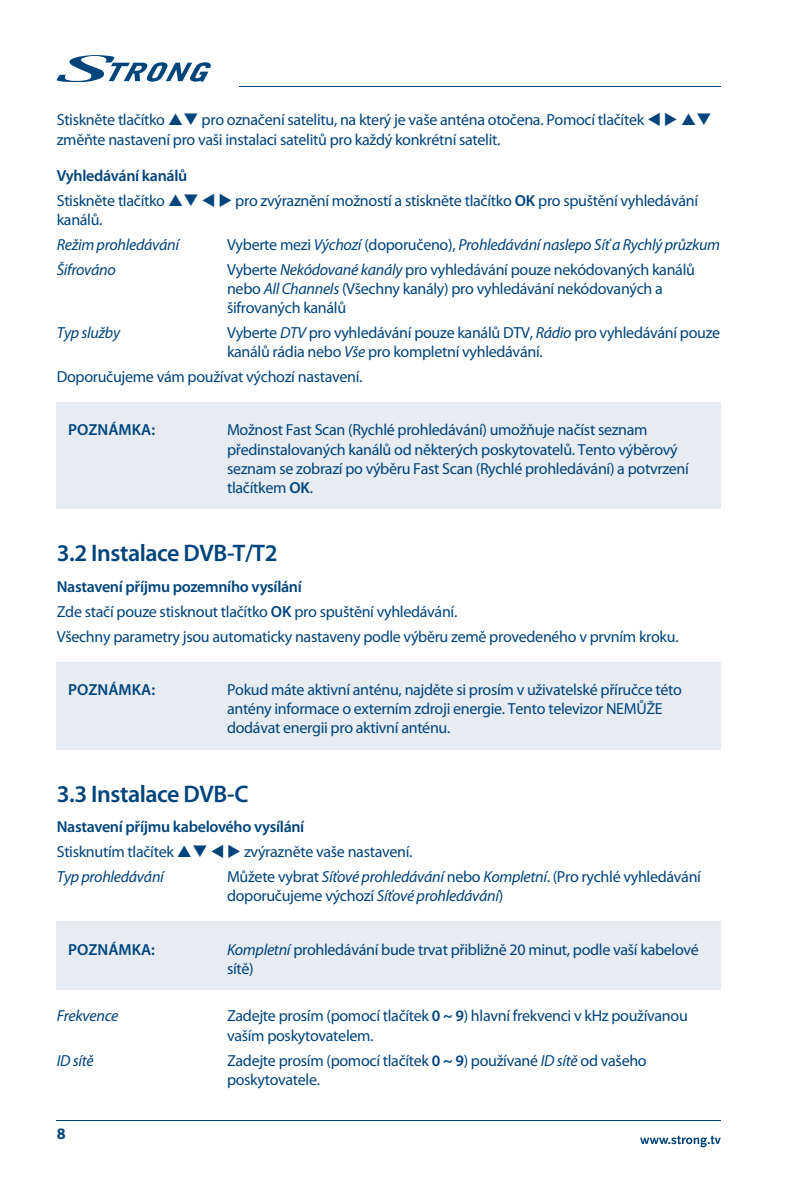
<style>
.page{position:relative;width:806px;height:1191px;background:#fff}
.page>*{position:absolute;margin:0;border:0;box-sizing:border-box;transform-origin:0 0}
.t1{font:600 24px "Myriad Pro";letter-spacing:-.02em;color:#00447c}
.t2{font:16px/19.2px "Myriad Pro";letter-spacing:-.02em;color:#00447c}
.t3{font:italic 16px "Myriad Pro";letter-spacing:-.02em;color:#00447c}
.t4{font:600 16px "Myriad Pro";color:#00447c}
.t5{font:700 16px "Myriad Pro";color:#00447c}
.s1{font-weight:600}
.s2{font-style:normal}
.s3{font-style:italic}
</style>
<div class="page">
<div style="left:57px;top:402px;width:663px;height:220px;background:#e6ecf2"></div>
<div style="left:57px;top:510px;width:663px;height:180px;background:#fff"></div>
<div style="left:57px;top:662px;width:663px;height:220px;background:#e6ecf2"></div>
<div style="left:57px;top:750px;width:663px;height:180px;background:#fff"></div>
<div style="left:57px;top:921px;width:663px;height:220px;background:#e6ecf2"></div>
<div style="left:57px;top:991px;width:663px;height:180px;background:#fff"></div>
<svg style="left:57px;top:55px;width:154px;height:28px"></svg>
<hr style="left:239px;top:86px;width:481px;height:1px;background:#00447c">
<hr style="left:57px;top:1120px;width:663px;height:1px;background:#00447c">
<svg style="left:640px;top:1135px;width:80px;height:12px"></svg>
<p class="t2" style="left:57px;top:111px;width:656px">Stiskněte tlačítko ❑ pro označení satelitu, na který je vaše anténa otočena. Pomocí tlačítek ▼ ◆ ❑ změňte nastavení pro vaši instalaci satelitů pro každý konkrétní satelit.</p>
<p class="t2" style="left:57px;top:163px;width:642px;line-height:24.8px"><span class="s1">Vyhledávání kanálů<br></span>Stiskněte tlačítko ❑ ▼ ◆ pro zvýraznění možností a stiskněte tlačítko <span class="s1">OK</span> pro spuštění vyhledávání</p>
<p class="t2" style="left:57px;top:210px;width:47px">kanálů.</p>
<p class="t3" style="left:57px;top:236px;width:124px">Režim prohledávání</p>
<p class="t3" style="left:227px;top:236px;width:494px"><span class="s2">Vyberte mezi</span> Výchozí <span class="s2">(doporučeno),</span> Prohledávání naslepo Síť a Rychlý průzkum</p>
<p class="t3" style="left:57px;top:261px;width:61px">Šifrováno</p>
<p class="t2" style="left:227px;top:260px;width:469px">Vyberte <span class="s3">Nekódované kanály</span> pro vyhledávání pouze nekódovaných kanálů nebo <span class="s3">All Channels</span> (Všechny kanály) pro vyhledávání nekódovaných a šifrovaných kanálů</p>
<p class="t3" style="left:57px;top:324px;width:65px">Typ služby</p>
<p class="t2" style="left:227px;top:323px;width:494px">Vyberte <span class="s3">DTV</span> pro vyhledávání pouze kanálů DTV, <span class="s3">Rádio</span> pro vyhledávání pouze kanálů rádia nebo <span class="s3">Vše</span> pro kompletní vyhledávání.</p>
<p class="t2" style="left:57px;top:367px;width:307px">Doporučujeme vám používat výchozí nastavení.</p>
<p class="t4" style="left:68px;top:420px;width:88px">POZNÁMKA:</p>
<p class="t2" style="left:227px;top:420px;width:463px">Možnost Fast Scan (Rychlé prohledávání) umožňuje načíst seznam předinstalovaných kanálů od některých poskytovatelů. Tento výběrový seznam se zobrazí po výběru Fast Scan (Rychlé prohledávání) a potvrzení tlačítkem <span class="s1">OK</span>.</p>
<h1 class="t1" style="left:57px;top:538px;width:222px">3.2 Instalace DVB-T/T2</h1>
<p class="t2" style="left:57px;top:574px;width:623px;line-height:24.8px"><span class="s1">Nastavení příjmu pozemního vysílání<br></span>Zde stačí pouze stisknout tlačítko <span class="s1">OK</span> pro spuštění vyhledávání.<br>Všechny parametry jsou automaticky nastaveny podle výběru země provedeného v prvním kroku.</p>
<p class="t4" style="left:68px;top:679px;width:88px">POZNÁMKA:</p>
<p class="t2" style="left:227px;top:680px;width:456px">Pokud máte aktivní anténu, najděte si prosím v uživatelské příručce této antény informace o externím zdroji energie. Tento televizor NEMŮŽE dodávat energii pro aktivní anténu.</p>
<h1 class="t1" style="left:57px;top:778px;width:193px">3.3 Instalace DVB-C</h1>
<p class="t2" style="left:57px;top:815px;width:357px;line-height:24.8px"><span class="s1">Nastavení příjmu kabelového vysílání<br></span>Stisknutím tlačítek ❑ ▼ ◆ zvýrazněte vaše nastavení.<br><span class="s3">Typ prohledávání</span></p>
<p class="t2" style="left:227px;top:867px;width:475px">Můžete vybrat <span class="s3">Síťové prohledávání</span> nebo <span class="s3">Kompletní</span>. (Pro rychlé vyhledávání doporučujeme výchozí <span class="s3">Síťové prohledávání</span>)</p>
<p class="t4" style="left:68px;top:939px;width:88px">POZNÁMKA:</p>
<p class="t2" style="left:227px;top:940px;width:473px"><span class="s3">Kompletní</span> prohledávání bude trvat přibližně 20 minut, podle vaší kabelové sítě)</p>
<p class="t3" style="left:57px;top:1007px;width:63px">Frekvence</p>
<p class="t2" style="left:227px;top:1006px;width:462px">Zadejte prosím (pomocí tlačítek <span class="s1">0 ~ 9</span>) hlavní frekvenci v kHz používanou vaším poskytovatelem.</p>
<p class="t3" style="left:57px;top:1051px;width:38px">ID sítě</p>
<p class="t2" style="left:227px;top:1050px;width:421px">Zadejte prosím (pomocí tlačítek <span class="s1">0 ~ 9</span>) používané <span class="s3">ID sítě</span> od vašeho poskytovatele.</p>
<p class="t5" style="left:57px;top:1123px;width:10px">8</p>
</div>
